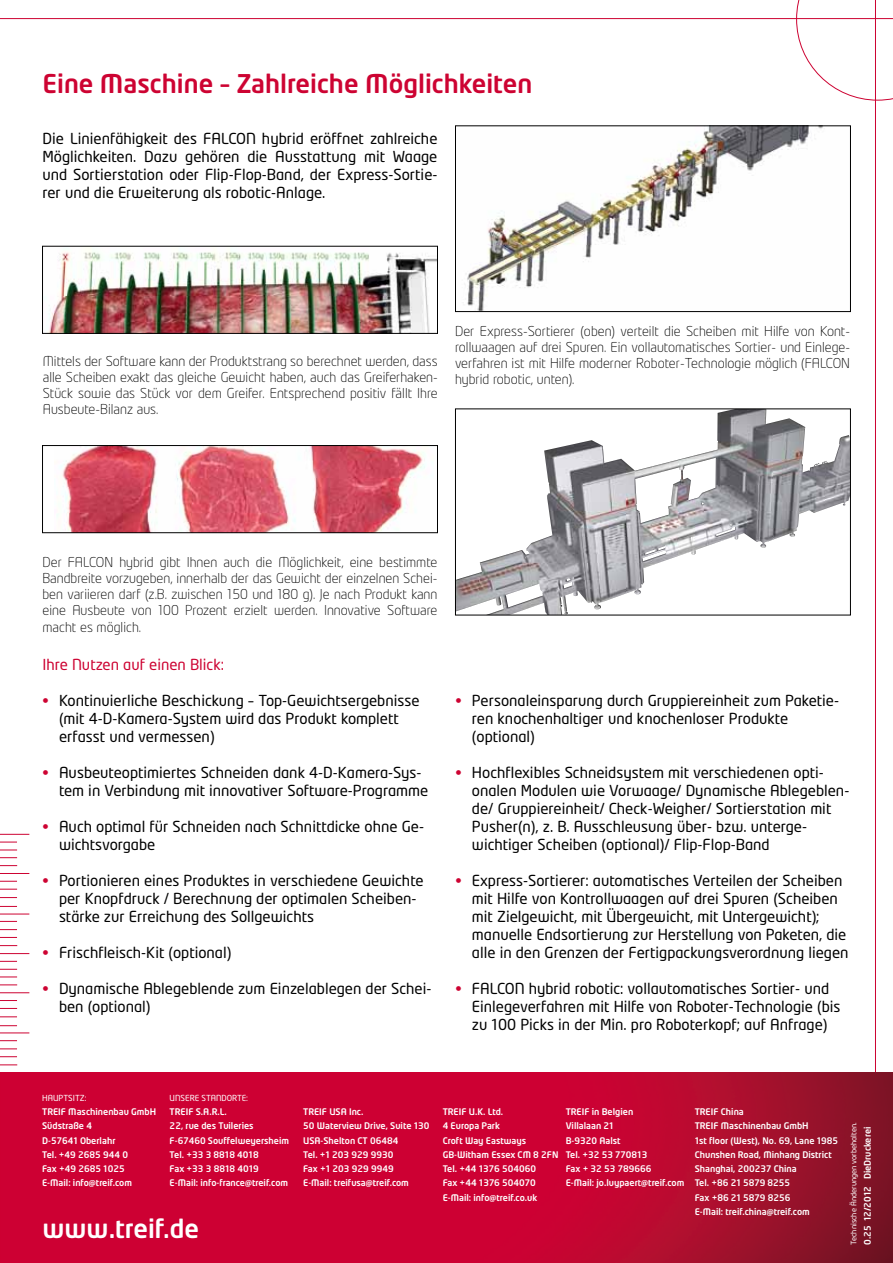
<style>
.page{position:relative;width:893px;height:1263px;background:#fff}
.page>*{position:absolute;margin:0;border:0;box-sizing:border-box;transform-origin:0 0}
.t1{font:500 25.5px "Neo Tech Alt";color:#cd0332}
.t2{font:500 25.5px "Neo Tech Alt";color:#fff}
.t3{font:15px/18px "Neo Tech";color:#000}
.t4{font:15px "Neo Tech";color:#cd0332}
.t5{font:300 13.5px/16.2px "Neo Tech Alt";color:#000;text-align:justify}
.t6{font:500 9px/14.2px "Neo Tech Alt";color:#fff}
.t7{font:8.25px "Neo Tech";color:#fff}
.t8{font:7.5px "Neo Tech";color:#fff}
.s1{color:#cd0332}
</style>
<div class="page">
<img style="left:48px;top:252px;width:388px;height:80px">
<div style="left:42px;top:246px;width:396px;height:88px;border:1px solid #000"></div>
<img style="left:57px;top:447px;width:368px;height:84px">
<div style="left:42px;top:445px;width:396px;height:88px;border:1px solid #000"></div>
<svg style="left:0;top:842px;width:17px;height:1px"></svg>
<svg style="left:0;top:881px;width:17px;height:1px"></svg>
<svg style="left:0;top:921px;width:17px;height:1px"></svg>
<svg style="left:0;top:850px;width:17px;height:1px"></svg>
<svg style="left:0;top:889px;width:17px;height:1px"></svg>
<svg style="left:0;top:929px;width:17px;height:1px"></svg>
<svg style="left:0;top:897px;width:17px;height:1px"></svg>
<svg style="left:0;top:937px;width:17px;height:1px"></svg>
<svg style="left:0;top:857px;width:17px;height:1px"></svg>
<svg style="left:0;top:906px;width:17px;height:1px"></svg>
<svg style="left:0;top:945px;width:17px;height:1px"></svg>
<svg style="left:0;top:865px;width:17px;height:1px"></svg>
<svg style="left:0;top:961px;width:17px;height:1px"></svg>
<svg style="left:0;top:1000px;width:17px;height:1px"></svg>
<svg style="left:0;top:1040px;width:17px;height:1px"></svg>
<svg style="left:0;top:969px;width:17px;height:1px"></svg>
<svg style="left:0;top:1008px;width:17px;height:1px"></svg>
<svg style="left:0;top:1048px;width:17px;height:1px"></svg>
<svg style="left:0;top:1016px;width:17px;height:1px"></svg>
<svg style="left:0;top:1056px;width:17px;height:1px"></svg>
<svg style="left:0;top:976px;width:17px;height:1px"></svg>
<svg style="left:0;top:1025px;width:17px;height:1px"></svg>
<svg style="left:0;top:1064px;width:17px;height:1px"></svg>
<svg style="left:0;top:984px;width:17px;height:1px"></svg>
<svg style="left:0;top:834px;width:29px;height:1px"></svg>
<svg style="left:0;top:873px;width:29px;height:1px"></svg>
<svg style="left:0;top:992px;width:29px;height:1px"></svg>
<svg style="left:0;top:1032px;width:29px;height:1px"></svg>
<svg style="left:0;top:953px;width:29px;height:1px"></svg>
<svg style="left:0;top:914px;width:29px;height:1px"></svg>
<svg style="left:796px;top:0;width:97px;height:100px"></svg>
<hr style="left:0;top:18px;width:893px;height:1px;background:#cd0332">
<hr style="left:875px;top:0;width:1px;height:1098px;background:#cd0332">
<img style="left:0;top:1072px;width:893px;height:191px">
<img style="left:457px;top:411px;width:392px;height:202px">
<div style="left:455px;top:409px;width:396px;height:206px;border:1px solid #000"></div>
<img style="left:466px;top:128px;width:356px;height:182px">
<div style="left:455px;top:126px;width:396px;height:186px;border:1px solid #000"></div>
<h1 class="t1" style="left:42px;top:68px;width:491px">Eine Maschine – Zahlreiche Möglichkeiten</h1>
<p class="t3" style="left:42px;top:130px;width:396px;text-align:justify">Die Linienfähigkeit des FALCON hybrid eröffnet zahlreiche Möglichkeiten. Dazu gehören die Ausstattung mit Waage und Sortierstation oder Flip-Flop-Band, der Express-Sortie&shy;rer und die Erweiterung als robotic-Anlage.</p>
<p class="t5" style="left:43px;top:353px;width:396px">Mittels der Software kann der Produktstrang so berechnet werden, dass alle Scheiben exakt das gleiche Gewicht haben, auch das Greiferhaken-Stück sowie das Stück vor dem Greifer. Entsprechend positiv fällt Ihre Ausbeute-Bilanz aus.</p>
<p class="t5" style="left:455px;top:323px;width:396px">Der Express-Sortierer (oben) verteilt die Scheiben mit Hilfe von Kont&shy;rollwaagen auf drei Spuren. Ein vollautomatisches Sortier- und Einlege&shy;verfahren ist mit Hilfe moderner Roboter-Technologie möglich (FALCON hybrid robotic, unten).</p>
<p class="t5" style="left:42px;top:554px;width:396px">Der FALCON hybrid gibt Ihnen auch die Möglichkeit, eine bestimmte Bandbreite vorzugeben, innerhalb der das Gewicht der einzelnen Schei&shy;ben variieren darf (z.B. zwischen 150 und 180 g). Je nach Produkt kann eine Ausbeute von 100 Prozent erzielt werden. Innovative Software macht es möglich.</p>
<p class="t4" style="left:42px;top:656px;width:183px">Ihre Nutzen auf einen Blick:</p>
<p class="t3" style="left:59px;top:692px;width:362px;text-indent:-16px"><span class="s1">•</span> Kontinuierliche Beschickung – Top-Gewichtsergebnisse (mit 4-D-Kamera-System wird das Produkt komplett erfasst und vermessen)</p>
<p class="t3" style="left:59px;top:764px;width:371px;text-indent:-16px"><span class="s1">•</span> Ausbeuteoptimiertes Schneiden dank 4-D-Kamera-Sys&shy;tem in Verbindung mit innovativer Software-Programme</p>
<p class="t3" style="left:59px;top:818px;width:366px;text-indent:-16px"><span class="s1">•</span> Auch optimal für Schneiden nach Schnittdicke ohne Ge&shy;wichtsvorgabe</p>
<p class="t3" style="left:59px;top:872px;width:366px;text-indent:-16px"><span class="s1">•</span> Portionieren eines Produktes in verschiedene Gewichte per Knopfdruck / Berechnung der optimalen Scheiben&shy;stärke zur Erreichung des Sollgewichts</p>
<p class="t3" style="left:42px;top:944px;width:190px"><span class="s1">•</span> Frischfleisch-Kit (optional)</p>
<p class="t3" style="left:59px;top:980px;width:374px;text-indent:-16px"><span class="s1">•</span> Dynamische Ablegeblende zum Einzelablegen der Schei&shy;ben (optional)</p>
<p class="t3" style="left:472px;top:692px;width:369px;text-indent:-16px"><span class="s1">•</span> Personaleinsparung durch Gruppiereinheit zum Paketie&shy;ren knochenhaltiger und knochenloser Produkte (optional)</p>
<p class="t3" style="left:472px;top:764px;width:379px;text-indent:-16px"><span class="s1">•</span> Hochflexibles Schneidsystem mit verschiedenen opti&shy;onalen Modulen wie Vorwaage/ Dynamische Ablegeblen&shy;de/ Gruppiereinheit/ Check-Weigher/ Sortierstation mit Pusher(n), z. B. Ausschleusung über- bzw. unterge&shy;wichtiger Scheiben (optional)/ Flip-Flop-Band</p>
<p class="t3" style="left:472px;top:872px;width:378px;text-indent:-16px"><span class="s1">•</span> Express-Sortierer: automatisches Verteilen der Scheiben mit Hilfe von Kontrollwaagen auf drei Spuren (Scheiben mit Zielgewicht, mit Übergewicht, mit Untergewicht); manuelle Endsortierung zur Herstellung von Paketen, die alle in den Grenzen der Fertigpackungsverordnung liegen</p>
<p class="t3" style="left:472px;top:980px;width:370px;text-indent:-16px"><span class="s1">•</span> FALCON hybrid robotic: vollautomatisches Sortier- und<br>Einlegeverfahren mit Hilfe von Roboter-Technologie (bis zu 100 Picks in der Min. pro Roboterkopf; auf Anfrage)</p>
<p class="t7" style="left:42px;top:1093px;width:46px">HAUPTSITZ:</p>
<p class="t7" style="left:170px;top:1093px;width:80px">UNSERE STANDORTE:</p>
<p class="t6" style="left:42px;top:1104px;width:115px">TREIF Maschinenbau GmbH</p>
<p class="t6" style="left:170px;top:1104px;width:59px">TREIF S.A.R.L.</p>
<p class="t6" style="left:303px;top:1104px;width:62px">TREIF USA Inc.</p>
<p class="t6" style="left:443px;top:1104px;width:62px">TREIF U.K. Ltd.</p>
<p class="t6" style="left:566px;top:1104px;width:69px">TREIF in Belgien</p>
<p class="t6" style="left:695px;top:1104px;width:51px">TREIF China</p>
<p class="t6" style="left:42px;top:1119px;width:51px">Südstraße 4</p>
<p class="t6" style="left:170px;top:1119px;width:86px">22, rue des Tuileries</p>
<p class="t6" style="left:303px;top:1119px;width:128px">50 Waterview Drive, Suite 130</p>
<p class="t6" style="left:443px;top:1119px;width:59px">4 Europa Park</p>
<p class="t6" style="left:566px;top:1119px;width:50px">Villalaan 21</p>
<p class="t6" style="left:695px;top:1119px;width:115px">TREIF Maschinenbau GmbH</p>
<p class="t6" style="left:42px;top:1133px;width:75px">D-57641 Oberlahr</p>
<p class="t6" style="left:170px;top:1133px;width:121px">F-67460 Souffelweyersheim</p>
<p class="t6" style="left:303px;top:1133px;width:97px">USA-Shelton CT 06484</p>
<p class="t6" style="left:443px;top:1133px;width:85px">Croft Way Eastways</p>
<p class="t6" style="left:566px;top:1133px;width:56px">B-9320 Aalst</p>
<p class="t6" style="left:695px;top:1133px;width:145px">1st floor (West), No. 69, Lane 1985</p>
<p class="t6" style="left:42px;top:1147px;width:87px">Tel. +49 2685 944 0</p>
<p class="t6" style="left:170px;top:1147px;width:91px">Tel. +33 3 8818 4018</p>
<p class="t6" style="left:303px;top:1147px;width:92px">Tel. +1 203 929 9930</p>
<p class="t6" style="left:443px;top:1147px;width:206px">GB-Witham Essex CM 8 2FN Tel. +32 53 770813</p>
<p class="t6" style="left:695px;top:1147px;width:139px">Chunshen Road, Minhang District</p>
<p class="t6" style="left:42px;top:1161px;width:84px">Fax +49 2685 1025</p>
<p class="t6" style="left:170px;top:1161px;width:91px">Fax +33 3 8818 4019</p>
<p class="t6" style="left:303px;top:1161px;width:92px">Fax +1 203 929 9949</p>
<p class="t6" style="left:443px;top:1161px;width:95px">Tel. +44 1376 504060</p>
<p class="t6" style="left:566px;top:1161px;width:87px">Fax + 32 53 789666</p>
<p class="t6" style="left:695px;top:1161px;width:103px">Shanghai, 200237 China</p>
<p class="t6" style="left:42px;top:1176px;width:91px">E-Mail: info@treif.com</p>
<p class="t6" style="left:170px;top:1176px;width:120px">E-Mail: info-france@treif.com</p>
<p class="t6" style="left:303px;top:1176px;width:107px">E-Mail: treifusa@treif.com</p>
<p class="t6" style="left:443px;top:1176px;width:95px">Fax +44 1376 504070</p>
<p class="t6" style="left:566px;top:1176px;width:226px">E-Mail: jo.luypaert@treif.com Tel. +86 21 5879 8255</p>
<p class="t6" style="left:443px;top:1190px;width:96px">E-Mail: info@treif.co.uk</p>
<p class="t6" style="left:695px;top:1190px;width:117px">Fax +86 21 5879 8256<br>E-Mail: treif.china@treif.com</p>
<h1 class="t2" style="left:43px;top:1213px;width:158px">www.treif.de</h1>
<p class="t8" style="left:849px;top:1245px;width:124px;rotate:-90deg">Technische Änderungen vorbehalten.</p>
<p class="t6" style="left:860px;top:1245px;width:120px;rotate:-90deg">0.25 12/2012 DieDruckerei</p>
</div>
